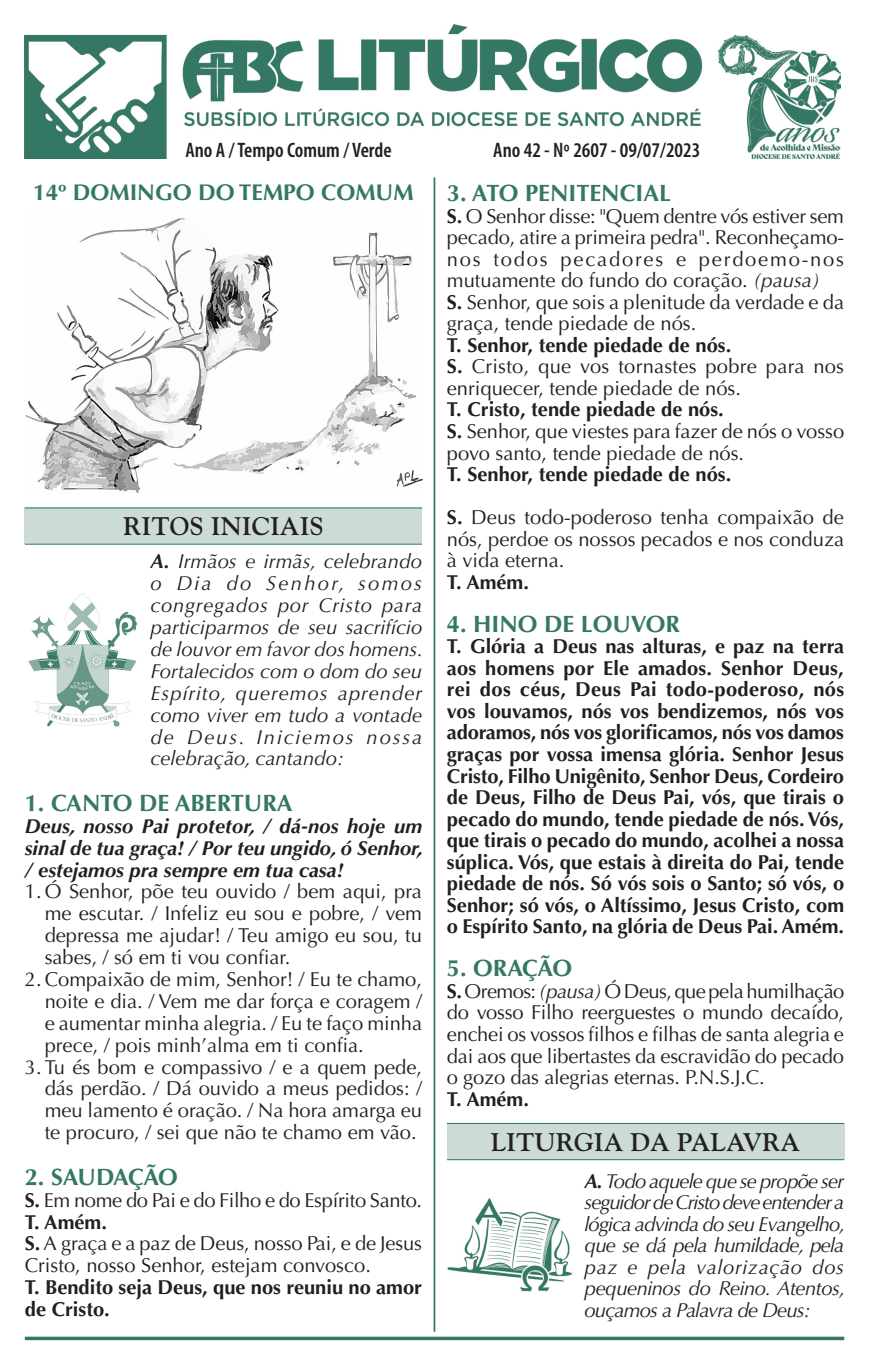
<style>
.page{position:relative;width:869px;height:1365px;background:#fff}
.page>*{position:absolute;margin:0;border:0;box-sizing:border-box;transform-origin:0 0}
.t1{font:700 25.38px "Goudy Std";color:#231f20}
.t2{font:700 23.62px "Optima LT Std";color:#337764}
.t3{font:700 23.62px "Optima LT Std";letter-spacing:-.035em;color:#337764}
.t4{font:700 22.75px "Optima LT Std";color:#337764}
.t5{font:600 condensed 21px "Myriad Pro";color:#231f20}
.t6{font:20.12px/21.5px "Optima LT Std";color:#231f20}
.t7{font:700 20.12px/21.5px "Optima LT Std";color:#231f20}
.t8{font:italic 20.12px/21.9px "Optima LT Std";color:#231f20;text-align:justify}
.t9{font:italic 700 20.12px/21.9px "Optima LT Std";color:#231f20;text-align:justify}
.s1{font-weight:700}
.s2{font-style:italic}
</style>
<div class="page">
<hr style="left:25px;top:1336px;width:818px;height:3px;background:#337764">
<hr style="left:433px;top:177px;width:2px;height:1154px;background:#337764">
<div style="left:25px;top:507px;width:397px;height:36px;background:#cddbd6"></div>
<hr style="left:25px;top:507px;width:397px;height:1px;background:#337764">
<hr style="left:25px;top:543px;width:397px;height:1px;background:#337764">
<img style="left:25px;top:25px;width:815px;height:133px">
<img style="left:28px;top:593px;width:109px;height:134px">
<div style="left:446px;top:1122px;width:397px;height:37px;background:#cddbd6"></div>
<hr style="left:446px;top:1122px;width:397px;height:1px;background:#337764">
<hr style="left:446px;top:1159px;width:397px;height:1px;background:#337764">
<img style="left:447px;top:1198px;width:125px;height:94px">
<img style="left:25px;top:218px;width:397px;height:275px">
<p class="t5" style="left:185px;top:137px;width:208px">Ano A / Tempo Comum / Verde</p>
<p class="t5" style="left:493px;top:137px;width:208px">Ano 42 - Nº 2607 - 09/07/2023</p>
<p class="t4" style="left:33px;top:179px;width:381px">14º DOMINGO DO TEMPO COMUM</p>
<p class="t1" style="left:123px;top:511px;width:202px">RITOS INICIAIS</p>
<p class="t8" style="left:150px;top:550px;width:274px"><span class="s1">A.</span> Irmãos e irmãs, celebrando o Dia do Senhor, somos congregados por Cristo para participarmos de seu sacrifício de louvor em favor dos homens.<br>Fortalecidos com o dom do seu Espírito, queremos aprender como viver em tudo a vontade de Deus. Iniciemos nossa celebração, cantando:</p>
<p class="t2" style="left:25px;top:789px;width:269px">1. CANTO DE ABERTURA</p>
<p class="t9" style="left:25px;top:815px;width:399px">Deus, nosso Pai protetor, / dá-nos hoje um sinal de tua graça! / Por teu ungido, ó Senhor, / estejamos pra sempre em tua casa!</p>
<p class="t6" style="left:25px;top:881px;width:398px">1. Ó Senhor, põe teu ouvido / bem aqui, pra</p>
<p class="t6" style="left:45px;top:903px;width:378px">me escutar. / Infeliz eu sou e pobre, / vem</p>
<p class="t6" style="left:45px;top:924px;width:378px">depressa me ajudar! / Teu amigo eu sou, tu</p>
<p class="t6" style="left:45px;top:946px;width:247px">sabes, / só em ti vou confiar.</p>
<p class="t6" style="left:25px;top:968px;width:398px">2.Compaixão de mim, Senhor! / Eu te chamo,</p>
<p class="t6" style="left:45px;top:990px;width:379px">noite e dia. / Vem me dar força e coragem /</p>
<p class="t6" style="left:45px;top:1012px;width:379px">e aumentar minha alegria. / Eu te faço minha</p>
<p class="t6" style="left:45px;top:1034px;width:320px">prece, / pois minh’alma em ti confia.</p>
<p class="t6" style="left:45px;top:1055px;width:379px;text-align:justify;text-indent:-20px">3. Tu és bom e compassivo / e a quem pede, dás perdão. / Dá ouvido a meus pedidos: / meu lamento é oração. / Na hora amarga eu te procuro, / sei que não te chamo em vão.</p>
<p class="t3" style="left:25px;top:1162px;width:154px">2. SAUDAÇÃO</p>
<p class="t6" style="left:25px;top:1188px;width:398px"><span class="s1">S.</span> Em nome do Pai e do Filho e do Espírito Santo.<br><span class="s1">T. Amém.<br>S.</span> A graça e a paz de Deus, nosso Pai, e de Jesus Cristo, nosso Senhor, estejam convosco.</p>
<p class="t7" style="left:25px;top:1276px;width:398px">T. Bendito seja Deus, que nos reuniu no amor de Cristo.</p>
<p class="t2" style="left:446px;top:179px;width:225px">3. ATO PENITENCIAL</p>
<p class="t6" style="left:446px;top:205px;width:398px"><span class="s1">S.</span> O Senhor disse: "Quem dentre vós estiver sem pecado, atire a primeira pedra". Reconheçamo&shy;nos todos pecadores e perdoemo-nos mutuamente do fundo do coração. <span class="s2">(pausa)<br></span><span class="s1">S.</span> Senhor, que sois a plenitude da verdade e da graça, tende piedade de nós.</p>
<p class="t6" style="left:446px;top:334px;width:398px"><span class="s1">T. Senhor, tende piedade de nós.<br>S.</span> Cristo, que vos tornastes pobre para nos enriquecer, tende piedade de nós.</p>
<p class="t6" style="left:446px;top:399px;width:398px"><span class="s1">T. Cristo, tende piedade de nós.<br>S.</span> Senhor, que viestes para fazer de nós o vosso povo santo, tende piedade de nós.</p>
<p class="t6" style="left:446px;top:453px;width:398px;line-height:43.1px"><span class="s1">T. Senhor, tende piedade de nós.<br>S.</span> Deus todo-poderoso tenha compaixão de</p>
<p class="t6" style="left:446px;top:528px;width:398px">nós, perdoe os nossos pecados e nos conduza à vida eterna.</p>
<p class="t7" style="left:446px;top:571px;width:84px">T. Amém.</p>
<p class="t2" style="left:446px;top:610px;width:234px">4. HINO DE LOUVOR</p>
<p class="t7" style="left:446px;top:636px;width:398px;text-align:justify">T. Glória a Deus nas alturas, e paz na terra aos homens por Ele amados. Senhor Deus, rei dos céus, Deus Pai todo-poderoso, nós vos louvamos, nós vos bendizemos, nós vos adoramos, nós vos glorificamos, nós vos damos graças por vossa imensa glória. Senhor Jesus Cristo, Filho Unigênito, Senhor Deus, Cordeiro de Deus, Filho de Deus Pai, vós, que tirais o pecado do mundo, tende piedade de nós. Vós, que tirais o pecado do mundo, acolhei a nossa súplica. Vós, que estais à direita do Pai, tende piedade de nós. Só vós sois o Santo; só vós, o Senhor; só vós, o Altíssimo, Jesus Cristo, com o Espírito Santo, na glória de Deus Pai. Amém.</p>
<p class="t2" style="left:446px;top:954px;width:127px">5. ORAÇÃO</p>
<p class="t6" style="left:446px;top:980px;width:399px;text-align:justify"><span class="s1">S.</span> Oremos: <span class="s2">(pausa)</span> Ó Deus, que pela humilhação do vosso Filho reerguestes o mundo decaído, enchei os vossos filhos e filhas de santa alegria e dai aos que libertastes da escravidão do pecado o gozo das alegrias eternas. P.N.S.J.C.</p>
<p class="t7" style="left:446px;top:1088px;width:84px">T. Amém.</p>
<p class="t1" style="left:490px;top:1126px;width:311px">LITURGIA DA PALAVRA</p>
<p class="t8" style="left:584px;top:1169px;width:262px"><span class="s1">A.</span> Todo aquele que se propõe ser seguidor de Cristo deve entender a lógica advinda do seu Evangelho, que se dá pela humildade, pela paz e pela valorização dos pequeninos do Reino. Atentos, ouçamos a Palavra de Deus:</p>
</div>
